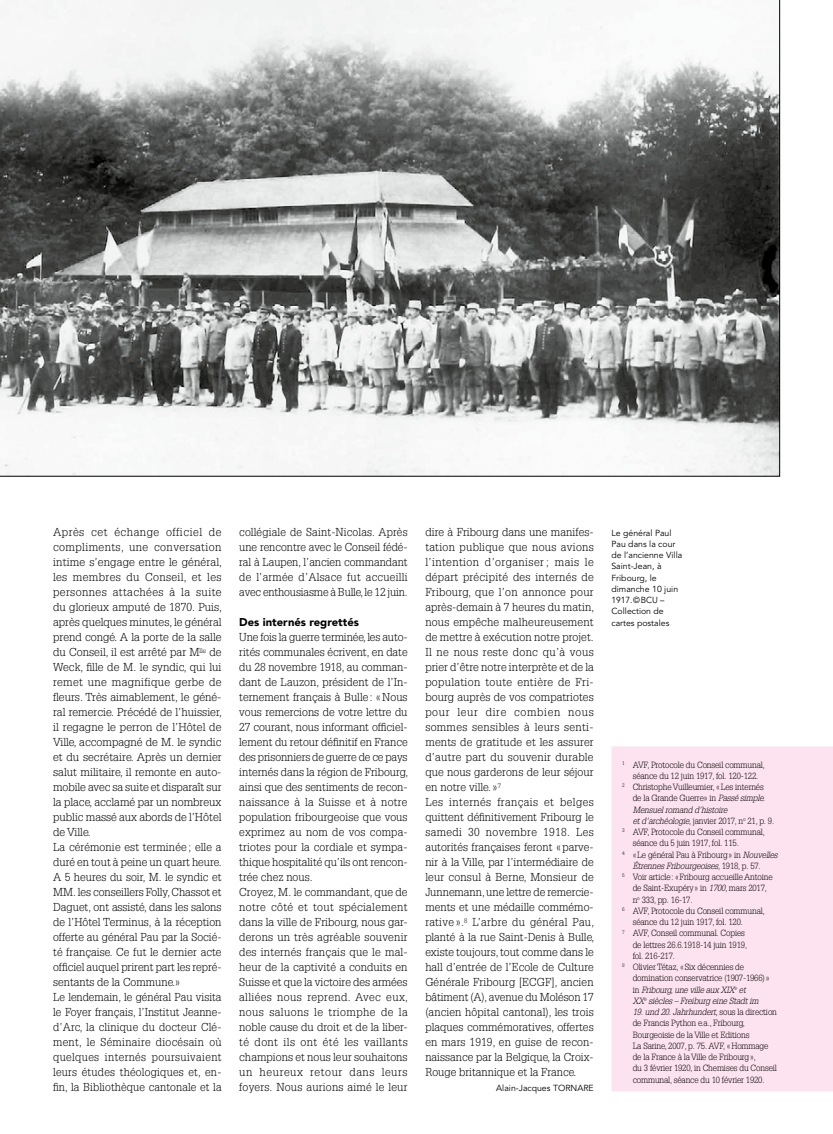
<style>
.page{position:relative;width:833px;height:1134px;background:#fff}
.page>*{position:absolute;margin:0;border:0;box-sizing:border-box;transform-origin:0 0}
.t1{font:300 11.25px/15px "Glypha LT Std";letter-spacing:.005em;color:#000}
.t2{font:900 11.25px "Avenir LT Std";color:#000}
.t3{font:300 8.75px/11.2px "Glypha LT Std";letter-spacing:-.015em;color:#000}
.t4{font:8.75px/11.2px "Avenir LT Std";color:#000}
.t5{font:italic 300 8.75px "Glypha LT Std";letter-spacing:-.015em;color:#000}
.s1{font-style:italic}
.s2{font-style:normal}
</style>
<div class="page">
<div style="left:611px;top:746px;width:222px;height:345px;background:#fce3ef"></div>
<svg style="left:0;top:0;width:780px;height:476px"></svg>
<p class="t1" style="left:53px;top:525px;width:170px">Après cet échange officiel de compliments, une conversation intime s’engage entre le général, les membres du Conseil, et les personnes attachées à la suite du glorieux amputé de 1870. Puis, après quelques minutes, le général prend congé. A la porte de la salle du Conseil, il est arrêté par M<sup>lle</sup> de Weck, fille de M. le syndic, qui lui remet une magnifique gerbe de fleurs. Très aimablement, le géné&shy;ral remercie. Précédé de l’huissier, il regagne le perron de l’Hôtel de Ville, accompagné de M. le syndic et du secrétaire. Après un dernier salut militaire, il remonte en auto&shy;mobile avec sa suite et disparaît sur la place, acclamé par un nombreux public massé aux abords de l’Hôtel de Ville.<br>La cérémonie est terminée ; elle a duré en tout à peine un quart heure.<br>A 5 heures du soir, M. le syndic et MM. les conseillers Folly, Chassot et Daguet, ont assisté, dans les salons de l’Hôtel Terminus, à la réception offerte au général Pau par la Socié&shy;té française. Ce fut le dernier acte officiel auquel prirent part les repré&shy;sentants de la Commune.»<br>Le lendemain, le général Pau visita le Foyer français, l’Institut Jeanne&shy;d’Arc, la clinique du docteur Clé&shy;ment, le Séminaire diocésain où quelques internés poursuivaient leurs études théologiques et, en&shy;fin, la Bibliothèque cantonale et la</p>
<p class="t1" style="left:239px;top:525px;width:170px;text-align:justify">collégiale de Saint-Nicolas. Après une rencontre avec le Conseil fédé&shy;ral à Laupen, l’ancien commandant de l’armée d’Alsace fut accueilli avec enthousiasme à Bulle, le 12 juin.</p>
<p class="t2" style="left:239px;top:616px;width:121px">Des internés regrettés</p>
<p class="t1" style="left:239px;top:630px;width:170px">Une fois la guerre terminée, les auto&shy;rités communales écrivent, en date du 28 novembre 1918, au comman&shy;dant de Lauzon, président de l’In&shy;ternement français à Bulle : «Nous vous remercions de votre lettre du 27 courant, nous informant officiel&shy;lement du retour définitif en France des prisonniers de guerre de ce pays internés dans la région de Fribourg, ainsi que des sentiments de recon&shy;naissance à la Suisse et à notre population fribourgeoise que vous exprimez au nom de vos compa&shy;triotes pour la cordiale et sympa&shy;thique hospitalité qu’ils ont rencon&shy;trée chez nous.<br>Croyez, M. le commandant, que de notre côté et tout spécialement dans la ville de Fribourg, nous gar&shy;derons un très agréable souvenir des internés français que le mal&shy;heur de la captivité a conduits en Suisse et que la victoire des armées alliées nous reprend. Avec eux, nous saluons le triomphe de la noble cause du droit et de la liber&shy;té dont ils ont été les vaillants champions et nous leur souhaitons un heureux retour dans leurs foyers. Nous aurions aimé le leur</p>
<p class="t1" style="left:425px;top:525px;width:170px">dire à Fribourg dans une manifes&shy;tation publique que nous avions l’intention d’organiser ; mais le départ précipité des internés de Fribourg, que l’on annonce pour après-demain à 7 heures du matin, nous empêche malheureusement de mettre à exécution notre projet.<br>Il ne nous reste donc qu’à vous prier d’être notre interprète et de la population toute entière de Fri&shy;bourg auprès de vos compatriotes pour leur dire combien nous sommes sensibles à leurs senti&shy;ments de gratitude et les assurer d’autre part du souvenir durable que nous garderons de leur séjour en notre ville. »<sup>7<br></sup>Les internés français et belges quittent définitivement Fribourg le samedi 30 novembre 1918. Les autorités françaises feront «parve&shy;nir à la Ville, par l’intermédiaire de leur consul à Berne, Monsieur de Junnemann, une lettre de remercie&shy;ments et une médaille commémo&shy;rative ».<sup>8</sup> L’arbre du général Pau, planté à la rue Saint-Denis à Bulle, existe toujours, tout comme dans le hall d’entrée de l’Ecole de Culture Générale Fribourg [ECGF], ancien bâtiment (A), avenue du Moléson 17 (ancien hôpital cantonal), les trois plaques commémoratives, offertes en mars 1919, en guise de recon&shy;naissance par la Belgique, la Croix-Rouge britannique et la France.</p>
<p class="t4" style="left:496px;top:1083px;width:99px">Alain-Jacques TORNARE</p>
<p class="t4" style="left:611px;top:527px;width:72px">Le général Paul<br>Pau dans la cour de l’ancienne Villa<br>Saint-Jean, à<br>Fribourg, le dimanche 10 juin<br>1917.©BCU –<br>Collection de cartes postales</p>
<p class="t3" style="left:622px;top:759px;width:144px"><sup>1</sup> AVF, Protocole du Conseil communal,</p>
<p class="t3" style="left:632px;top:770px;width:127px">séance du 12 juin 1917, fol. 120-122.</p>
<p class="t3" style="left:622px;top:782px;width:143px"><sup>2</sup> Christophe Vuilleumier, «Les internés</p>
<p class="t3" style="left:632px;top:793px;width:134px">de la Grande Guerre» in <span class="s1">Passé simple.</span></p>
<p class="t5" style="left:632px;top:805px;width:96px">Mensuel romand d’histoire</p>
<p class="t3" style="left:632px;top:815px;width:143px"><span class="s1">et d’archéologie</span>, janvier 2017, n<sup>o</sup> 21, p. 9.</p>
<p class="t3" style="left:622px;top:827px;width:144px"><sup>3</sup> AVF, Protocole du Conseil communal,</p>
<p class="t3" style="left:632px;top:838px;width:108px">séance du 5 juin 1917, fol. 115.</p>
<p class="t3" style="left:622px;top:849px;width:157px"><sup>4</sup> «Le général Pau à Fribourg» in <span class="s1">Nouvelles</span></p>
<p class="t5" style="left:632px;top:861px;width:130px">Étrennes Fribourgeoises<span class="s2">, 1918, p. 57.</span></p>
<p class="t3" style="left:622px;top:872px;width:152px"><sup>5</sup> Voir article: «Fribourg accueille Antoine</p>
<p class="t3" style="left:632px;top:883px;width:136px">de Saint-Exupéry» in <span class="s1">1700</span>, mars 2017,</p>
<p class="t3" style="left:632px;top:894px;width:61px">n<sup>o</sup> 333, pp. 16-17.</p>
<p class="t3" style="left:622px;top:905px;width:144px"><sup>6</sup> AVF, Protocole du Conseil communal,</p>
<p class="t3" style="left:632px;top:917px;width:112px">séance du 12 juin 1917, fol. 120.</p>
<p class="t3" style="left:622px;top:928px;width:124px"><sup>7</sup> AVF, Conseil communal. Copies</p>
<p class="t3" style="left:632px;top:939px;width:116px">de lettres 26.6.1918-14 juin 1919,</p>
<p class="t3" style="left:632px;top:950px;width:44px">fol. 216-217.</p>
<p class="t3" style="left:622px;top:962px;width:124px"><sup>8</sup> Olivier Tétaz, «Six décennies de</p>
<p class="t3" style="left:632px;top:973px;width:138px">domination conservatrice (1907-1966)»</p>
<p class="t5" style="left:632px;top:985px;width:115px"><span class="s2">in</span> Fribourg, une ville aux XIX<sup>e</sup> et</p>
<p class="t5" style="left:632px;top:996px;width:127px">XX<sup>e</sup> siècles – Freiburg eine Stadt im</p>
<p class="t3" style="left:632px;top:1007px;width:146px"><span class="s1">19. und 20. Jahrhundert</span>, sous la direction de Francis Python e.a., Fribourg, Bourgeoisie de la Ville et Editions<br>La Sarine, 2007, p. 75. AVF, «Hommage de la France à la Ville de Fribourg»,<br>du 3 février 1920, in Chemises du Conseil communal, séance du 10 février 1920.</p>
</div>
